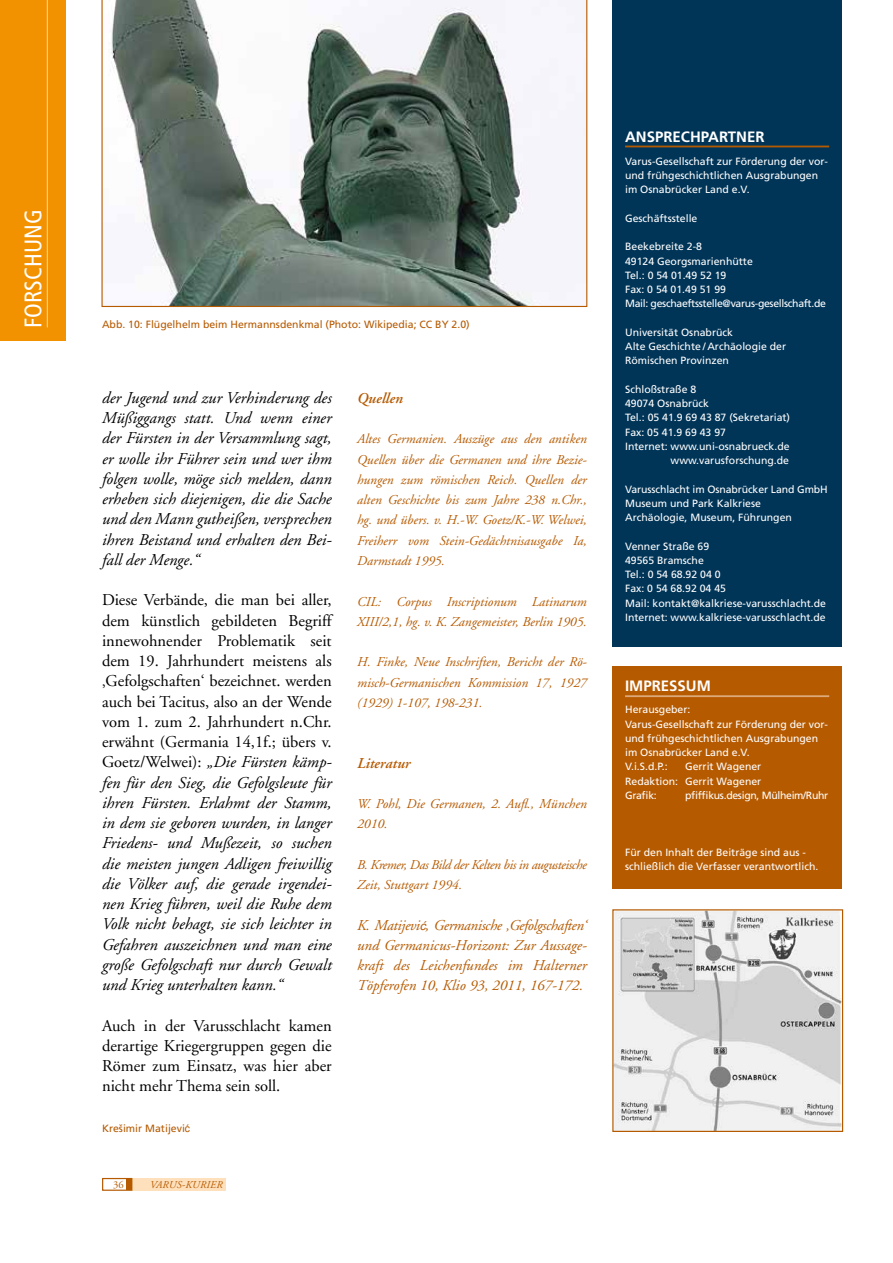
<style>
.page{position:relative;width:893px;height:1263px;background:#fff}
.page>*{position:absolute;margin:0;border:0;box-sizing:border-box;transform-origin:0 0}
.t1{font:condensed 24px "Frutiger";color:#fff}
.t2{font:italic 16.5px/20.2px "Adobe Garamond";color:#000;text-align:justify}
.t3{font:16.5px/20.2px "Adobe Garamond";color:#000;text-align:justify}
.t4{font:italic 15px/20.2px "Adobe Garamond";color:#b65a00;text-align:justify}
.t5{font:700 15px "Frutiger";color:#fff}
.t6{font:italic 600 15px "Adobe Garamond";color:#b65a00}
.t7{font:italic 13.5px/20.2px "Adobe Garamond";color:#b65a00;text-align:justify}
.t8{font:italic 13.5px/20.2px "Adobe Garamond";letter-spacing:-.03em;color:#b65a00}
.t9{font:10.5px/14.2px "Frutiger";color:#fff}
.t10{font:10.5px "Frutiger";color:#b65a00}
.t11{font:10.5px "Frutiger";letter-spacing:-.03em;color:#fff}
.t12{font:italic 10.5px "Adobe Garamond";letter-spacing:.02em;color:#b65a00}
.t13{font:10.5px "Adobe Garamond";color:#b65a00}
.s1{font-style:normal}
.s2{font-family:"Helvetica"}
.s3{font-family:"Helvetica";font-size:12px}
</style>
<div class="page">
<div style="left:132px;top:1178px;width:93px;height:13px;background:#fee0bc"></div>
<div style="left:102px;top:1178px;width:30px;height:13px;border:1px solid #b65a00"></div>
<div style="left:127px;top:1178px;width:5px;height:12px;background:#b65a00"></div>
<div style="left:612px;top:666px;width:230px;height:223px;background:#b65a00"></div>
<div style="left:612px;top:0;width:230px;height:646px;background:#003558"></div>
<hr style="left:625px;top:695px;width:204px;height:2px;background:#dda97a">
<img style="left:614px;top:911px;width:227px;height:219px">
<div style="left:612px;top:909px;width:231px;height:223px;border:1px solid #b65a00"></div>
<hr style="left:625px;top:146px;width:204px;height:1px;background:#b65a00">
<svg style="left:101px;top:0;width:486px;height:307px"></svg>
<div style="left:0;top:0;width:66px;height:340px;background:#f39200"></div>
<hr style="left:47px;top:0;width:1px;height:327px;background:#fccb8e">
<h1 class="t1" style="left:19px;top:328px;width:120px;rotate:-90deg">FORSCHUNG</h1>
<p class="t10" style="left:102px;top:318px;width:369px">Abb. 10: Flügelhelm beim Hermannsdenkmal (Photo: Wikipedia; CC BY 2.0)</p>
<p class="t2" style="left:102px;top:388px;width:231px">der Jugend und zur Verhinderung des Müßiggangs statt. Und wenn einer der Fürsten in der Versammlung sagt, er wolle ihr Führer sein und wer ihm folgen wolle, möge sich melden, dann erheben sich diejenigen, die die Sache und den Mann gutheißen, versprechen ihren Beistand und erhalten den Bei&shy;fall der Menge.“</p>
<p class="t2" style="left:102px;top:591px;width:231px"><span class="s1">Diese Verbände, die man bei aller, dem künstlich gebildeten Begriff innewohnender Problematik seit dem 19. Jahrhundert meistens als ‚Gefolgschaften‘ bezeichnet. werden auch bei Tacitus, also an der Wende vom 1. zum 2. Jahrhundert n.Chr. erwähnt (Germania 14,1f.; übers v.<br>Goetz/Welwei):</span> „Die Fürsten kämp&shy;fen für den Sieg, die Gefolgsleute für ihren Fürsten. Erlahmt der Stamm, in dem sie geboren wurden, in langer Friedens- und Mußezeit, so suchen die meisten jungen Adligen freiwillig die Völker auf, die gerade irgendei&shy;nen Krieg führen, weil die Ruhe dem Volk nicht behagt, sie sich leichter in Gefahren auszeichnen und man eine große Gefolgschaft nur durch Gewalt und Krieg unterhalten kann.“</p>
<h2 class="t3" style="left:102px;top:1016px;width:231px">Auch in der Varusschlacht kamen derartige Kriegergruppen gegen die Römer zum Einsatz, was hier aber nicht mehr Thema sein soll.</h2>
<p class="t10" style="left:102px;top:1122px;width:90px">Krešimir Matijevi<span class="s2">ć</span></p>
<p class="t13" style="left:113px;top:1179px;width:12px">36</p>
<p class="t12" style="left:150px;top:1179px;width:74px">VARUS-KURIER</p>
<h3 class="t6" style="left:357px;top:390px;width:47px">Quellen</h3>
<p class="t7" style="left:357px;top:429px;width:231px">Altes Germanien. Auszüge aus den antiken Quellen über die Germanen und ihre Bezie&shy;hungen zum römischen Reich. Quellen der alten Geschichte bis zum Jahre 238 n.Chr., hg. und übers. v. H.-W. Goetz/K.-W. Welwei, Freiherr vom Stein-Gedächtnisausgabe Ia, Darmstadt 1995.</p>
<p class="t7" style="left:357px;top:591px;width:231px">CIL: Corpus Inscriptionum Latinarum<br>XIII/2,1, hg. v. K. Zangemeister, Berlin 1905.</p>
<p class="t7" style="left:357px;top:652px;width:231px">H. Finke, Neue Inschriften, Bericht der Rö&shy;misch-Germanischen Kommission 17, 1927 (1929) 1-107, 198-231.</p>
<h3 class="t6" style="left:357px;top:754px;width:55px">Literatur</h3>
<p class="t7" style="left:357px;top:794px;width:231px">W. Pohl, Die Germanen, 2. Aufl., München<br>2010.</p>
<p class="t8" style="left:357px;top:855px;width:231px">B. Kremer, Das Bild der Kelten bis in augusteische<br>Zeit, Stuttgart 1994.</p>
<h3 class="t4" style="left:357px;top:915px;width:231px">K. Matijevi<span class="s3">ć</span>, Germanische ‚Gefolgschaften‘ und Germanicus-Horizont: Zur Aussage&shy;kraft des Leichenfundes im Halterner Töpferofen 10, Klio 93, 2011, 167-172.</h3>
<h3 class="t5" style="left:625px;top:128px;width:141px">ANSPRECHPARTNER</h3>
<p class="t9" style="left:625px;top:154px;width:204px">Varus-Gesellschaft zur Förderung der vor&shy;und frühgeschichtlichen Ausgrabungen im Osnabrücker Land e.V.</p>
<p class="t9" style="left:625px;top:211px;width:74px">Geschäftsstelle</p>
<p class="t9" style="left:625px;top:239px;width:202px">Beekebreite 2-8<br>49124 Georgsmarienhütte<br>Tel.: 0 54 01.49 52 19<br>Fax: 0 54 01.49 51 99<br>Mail: geschaeftsstelle@varus-gesellschaft.de</p>
<p class="t9" style="left:625px;top:325px;width:163px">Universität Osnabrück<br>Alte Geschichte / Archäologie der<br>Römischen Provinzen</p>
<p class="t9" style="left:625px;top:382px;width:73px">Schloßstraße 8</p>
<p class="t9" style="left:625px;top:396px;width:86px">49074 Osnabrück</p>
<p class="t9" style="left:625px;top:410px;width:166px">Tel.: 05 41.9 69 43 87 (Sekretariat)</p>
<p class="t9" style="left:625px;top:425px;width:102px">Fax: 05 41.9 69 43 97</p>
<p class="t9" style="left:625px;top:439px;width:166px">Internet: www.uni-osnabrueck.de</p>
<p class="t9" style="left:671px;top:453px;width:120px">www.varusforschung.de</p>
<p class="t9" style="left:625px;top:482px;width:204px">Varusschlacht im Osnabrücker Land GmbH<br>Museum und Park Kalkriese<br>Archäologie, Museum, Führungen</p>
<p class="t9" style="left:625px;top:539px;width:202px">Venner Straße 69<br>49565 Bramsche<br>Tel.: 0 54 68.92 04 0<br>Fax: 0 54 68.92 04 45<br>Mail: kontakt@kalkriese-varusschlacht.de<br>Internet: www.kalkriese-varusschlacht.de</p>
<h3 class="t5" style="left:625px;top:677px;width:87px">IMPRESSUM</h3>
<p class="t9" style="left:625px;top:702px;width:204px">Herausgeber:<br>Varus-Gesellschaft zur Förderung der vor&shy;und frühgeschichtlichen Ausgrabungen im Osnabrücker Land e.V.<br>V.i.S.d.P.:</p>
<p class="t9" style="left:625px;top:759px;width:138px;text-align:justify;text-indent:60px">Gerrit Wagener Redaktion: Gerrit Wagener Grafik:</p>
<p class="t11" style="left:685px;top:789px;width:145px">pfiffikus.design, Mülheim/Ruhr</p>
<p class="t9" style="left:625px;top:845px;width:195px">Für den Inhalt der Beiträge sind aus - schließlich die Verfasser verantwortlich.</p>
</div>
